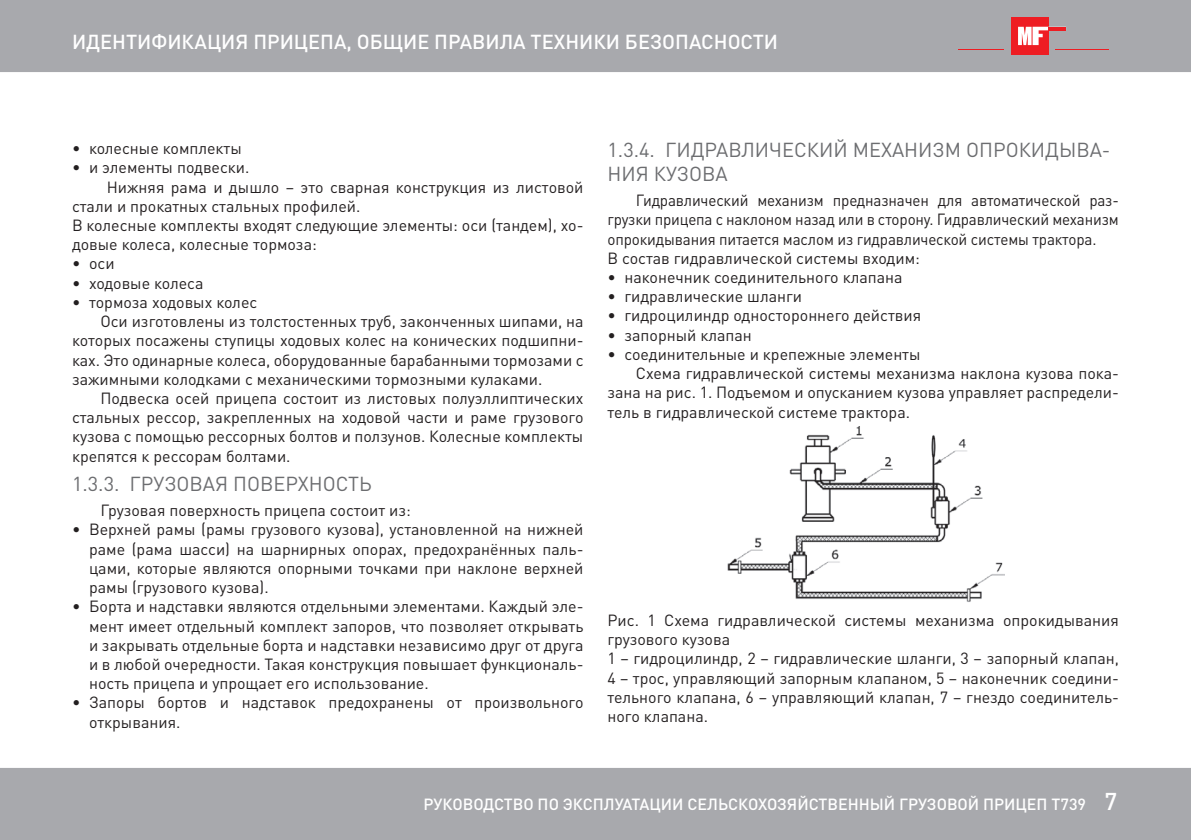
<style>
.page{position:relative;width:1191px;height:840px;background:#fff}
.page>*{position:absolute;margin:0;border:0;box-sizing:border-box;transform-origin:0 0}
.t1{font:20px/24px "DIN Pro";color:#6c6d70}
.t2{font:500 20px "DIN Pro";color:#fff}
.t3{font:16px/19.2px "DIN Pro";color:#231f20;text-align:justify}
.t4{font:16px/19.2px "DIN Pro";color:#231f20;scale:.95 1}
.t5{font:500 16px "DIN Pro";color:#fff}
.s1{font-size:24px}
</style>
<div class="page">
<div style="left:0;top:768px;width:1191px;height:71px;background:#a8a9ad"></div>
<div style="left:0;top:0;width:1191px;height:72px;background:#a8a9ad"></div>
<div style="left:1011px;top:17px;width:37px;height:37px;background:#ee1d23"></div>
<svg style="left:1018px;top:27px;width:48px;height:18px"></svg>
<hr style="left:1048px;top:27px;width:18px;height:3px;background:#ee1d23">
<hr style="left:1055px;top:49px;width:53px;height:1px;background:#ee1d23">
<hr style="left:958px;top:49px;width:45px;height:1px;background:#ee1d23">
<img style="left:727px;top:426px;width:277px;height:176px">
<p class="t2" style="left:72px;top:26px;width:707px">ИДЕНТИФИКАЦИЯ ПРИЦЕПА, ОБЩИЕ ПРАВИЛА ТЕХНИКИ БЕЗОПАСНОСТИ</p>
<p class="t3" style="left:72px;top:137px;width:171px">• колесные комплекты</p>
<p class="t3" style="left:72px;top:156px;width:179px">• и элементы подвески.</p>
<p class="t3" style="left:107px;top:175px;width:478px">Нижняя рама и дышло – это сварная конструкция из листовой</p>
<p class="t3" style="left:72px;top:195px;width:290px">стали и прокатных стальных профилей.</p>
<p class="t3" style="left:72px;top:214px;width:513px">В колесные комплекты входят следующие элементы: оси (тандем), хо-</p>
<p class="t3" style="left:72px;top:233px;width:246px">довые колеса, колесные тормоза:</p>
<p class="t3" style="left:72px;top:252px;width:44px">• оси</p>
<p class="t3" style="left:72px;top:271px;width:133px">• ходовые колеса</p>
<p class="t3" style="left:72px;top:291px;width:187px">• тормоза ходовых колес</p>
<p class="t3" style="left:100px;top:310px;width:484px">Оси изготовлены из толстостенных труб, законченных шипами, на</p>
<p class="t3" style="left:72px;top:329px;width:513px">которых посажены ступицы ходовых колес на конических подшипни-</p>
<p class="t3" style="left:72px;top:348px;width:513px">ках. Это одинарные колеса, оборудованные барабанными тормозами с</p>
<p class="t3" style="left:72px;top:367px;width:472px">зажимными колодками с механическими тормозными кулаками.</p>
<p class="t3" style="left:100px;top:387px;width:484px">Подвеска осей прицепа состоит из листовых полуэллиптических</p>
<p class="t3" style="left:72px;top:406px;width:513px">стальных рессор, закрепленных на ходовой части и раме грузового</p>
<p class="t3" style="left:72px;top:425px;width:513px">кузова с помощью рессорных болтов и ползунов. Колесные комплекты</p>
<p class="t3" style="left:72px;top:444px;width:220px">крепятся к рессорам болтами.</p>
<p class="t1" style="left:72px;top:470px;width:301px">1.3.3. ГРУЗОВАЯ ПОВЕРХНОСТЬ</p>
<p class="t3" style="left:100px;top:499px;width:312px">Грузовая поверхность прицепа состоит из:</p>
<p class="t3" style="left:89px;top:518px;width:496px;text-indent:-17px">• Верхней рамы (рамы грузового кузова), установленной на нижней раме (рама шасси) на шарнирных опорах, предохранённых паль&shy;цами, которые являются опорными точками при наклоне верхней рамы (грузового кузова).</p>
<p class="t3" style="left:89px;top:595px;width:496px;text-indent:-17px">• Борта и надставки являются отдельными элементами. Каждый эле&shy;мент имеет отдельный комплект запоров, что позволяет открывать и закрывать отдельные борта и надставки независимо друг от друга и в любой очередности. Такая конструкция повышает функциональ&shy;ность прицепа и упрощает его использование.</p>
<p class="t3" style="left:89px;top:691px;width:496px;text-indent:-17px">• Запоры бортов и надставок предохранены от произвольного открывания.</p>
<p class="t1" style="left:607px;top:136px;width:504px">1.3.4. ГИДРАВЛИЧЕСКИЙ МЕХАНИЗМ ОПРОКИДЫВА-<br>НИЯ КУЗОВА</p>
<p class="t4" style="left:607px;top:189px;width:540px;text-indent:28px">Гидравлический механизм предназначен для автоматической раз&shy;грузки прицепа с наклоном назад или в сторону. Гидравлический механизм опрокидывания питается маслом из гидравлической системы трактора.<br>В состав гидравлической системы входим:</p>
<p class="t3" style="left:607px;top:266px;width:296px">• наконечник соединительного клапана</p>
<p class="t3" style="left:607px;top:285px;width:196px">• гидравлические шланги</p>
<p class="t3" style="left:607px;top:304px;width:315px">• гидроцилиндр одностороннего действия</p>
<p class="t3" style="left:607px;top:323px;width:146px">• запорный клапан</p>
<p class="t3" style="left:607px;top:343px;width:314px">• соединительные и крепежные элементы</p>
<p class="t3" style="left:636px;top:362px;width:484px">Схема гидравлической системы механизма наклона кузова пока-</p>
<p class="t3" style="left:607px;top:381px;width:513px">зана на рис. 1. Подъемом и опусканием кузова управляет распредели-</p>
<p class="t3" style="left:607px;top:400px;width:304px">тель в гидравлической системе трактора.</p>
<p class="t3" style="left:607px;top:608px;width:513px;text-align:left">Рис. 1 Схема гидравлической системы механизма опрокидывания грузового кузова<br>1 – гидроцилиндр, 2 – гидравлические шланги, 3 – запорный клапан, 4 – трос, управляющий запорным клапаном, 5 – наконечник соедини&shy;тельного клапана, 6 – управляющий клапан, 7 – гнездо соединитель&shy;ного клапана.</p>
<p class="t5" style="left:423px;top:790px;width:695px">РУКОВОДСТВО ПО ЭКСПЛУАТАЦИИ СЕЛЬСКОХОЗЯЙСТВЕННЫЙ ГРУЗОВОЙ ПРИЦЕП T739 <span class="s1">7</span></p>
</div>
